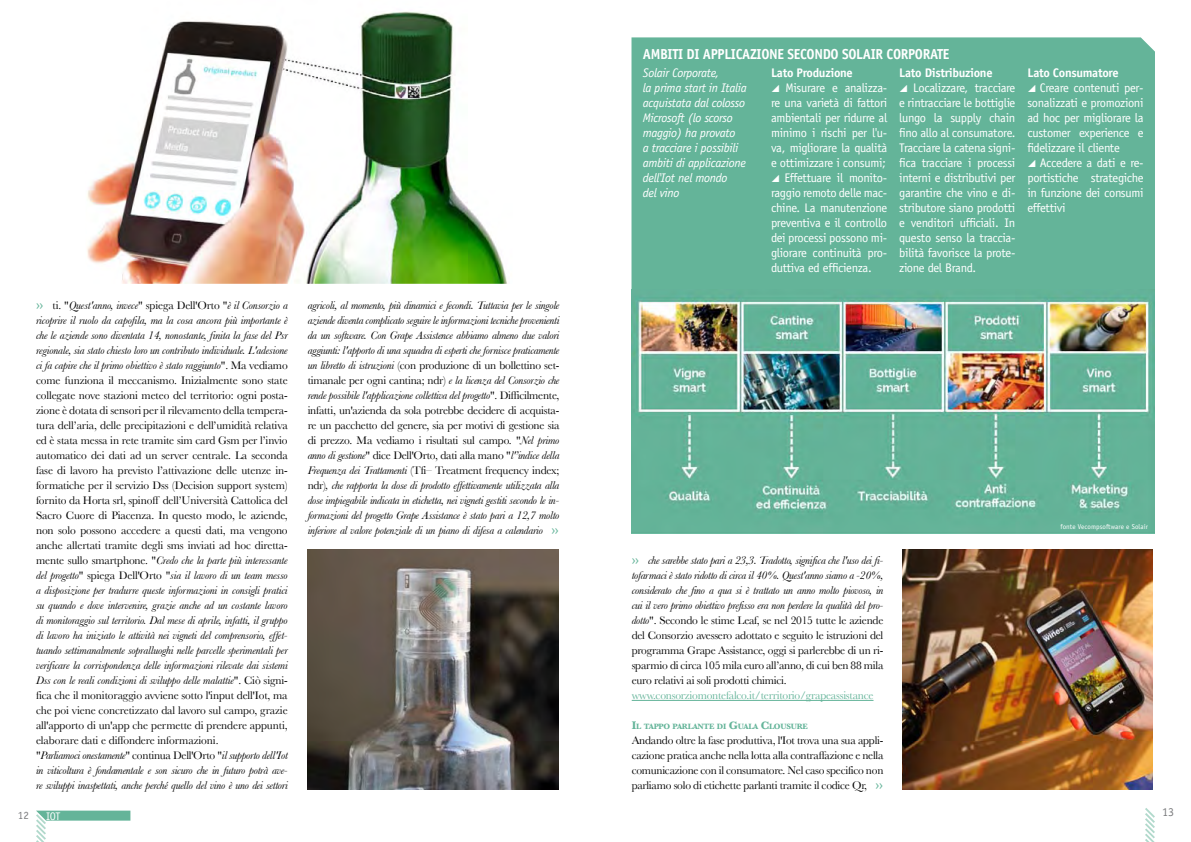
<style>
.page{position:relative;width:1191px;height:842px;background:#fff}
.page>*{position:absolute;margin:0;border:0;box-sizing:border-box;transform-origin:0 0}
.t1{font:700 14.5px "Officina Sans Std";letter-spacing:-.025em;color:#fff;scale:.95 1}
.t2{font:12.5px/15px "Officina Sans Std";letter-spacing:-.025em;color:#fff;text-align:justify}
.t3{font:italic 12.5px/15px "Officina Sans Std";letter-spacing:-.025em;color:#fff}
.t4{font:700 12.5px "Officina Sans Std";letter-spacing:-.025em;color:#fff}
.t5{font:12.5px "Officina Sans Std";color:#64b499}
.t6{font:12px "Officina Sans Std";color:#7b7c7e}
.t7{font:italic 11.5px/15px "Baskerville";letter-spacing:-.01em;color:#000;text-align:justify}
.t8{font:11.5px/15px "Baskerville";letter-spacing:-.02em;color:#000;text-align:justify}
.t9{font:11.5px "Baskerville";letter-spacing:-.02em;color:#64b499}
.t10{font:11px "Officina Sans Std";color:#fff}
.t11{font:11px "Officina Sans Std";color:#7b7c7e}
.t12{font:700 8.1px "Baskerville";letter-spacing:-.03em;color:#64b499}
.t13{font:7px "Officina Sans Std";letter-spacing:.01em;color:#fff}
.s1{font-style:normal}
.s2{font-size:11.5px}
</style>
<div class="page">
<hr style="left:631px;top:700px;width:242px;height:1px;background:#64b499">
<svg style="left:36px;top:811px;width:94px;height:31px"></svg>
<div style="left:631px;top:37px;width:524px;height:257px;background:#64b499"></div>
<svg style="left:1145px;top:808px;width:10px;height:34px"></svg>
<img style="left:87px;top:11px;width:420px;height:273px">
<img style="left:308px;top:550px;width:250px;height:239px">
<img style="left:902px;top:550px;width:250px;height:239px">
<img style="left:632px;top:289px;width:523px;height:245px">
<svg style="left:771px;top:84px;width:8px;height:8px"></svg>
<svg style="left:771px;top:174px;width:8px;height:8px"></svg>
<svg style="left:900px;top:84px;width:7px;height:8px"></svg>
<svg style="left:1028px;top:84px;width:7px;height:8px"></svg>
<svg style="left:1028px;top:159px;width:7px;height:8px"></svg>
<p class="t7" style="left:36px;top:298px;width:253px;text-align:left;text-indent:16px"><span class="s1">ti. "</span>Quest'anno, invece<span class="s1">" spiega Dell'Orto "</span>è il Consorzio a ricoprire il ruolo da capofila, ma la cosa ancora più importante è che le aziende sono diventata 14, nonostante, finita la fase del Psr regionale, sia stato chiesto loro un contributo individuale. L'adesione ci fa capire che il primo obiettivo è stato raggiunto<span class="s1">". Ma vediamo come funziona il meccanismo. Inizialmente sono state collegate nove stazioni meteo del territorio: ogni posta&shy;zione è dotata di sensori per il rilevamento della tempera&shy;tura dell’aria, delle precipitazioni e dell’umidità relativa ed è stata messa in rete tramite sim card Gsm per l’invio automatico dei dati ad un server centrale. La seconda fase di lavoro ha previsto l’attivazione delle utenze in&shy;formatiche per il servizio Dss (Decision support system) fornito da Horta srl, spinoff dell’Università Cattolica del Sacro Cuore di Piacenza. In questo modo, le aziende, non solo possono accedere a questi dati, ma vengono anche allertati tramite degli sms inviati ad hoc diretta&shy;mente sullo smartphone. "</span>Credo che la parte più interessante del progetto<span class="s1">" spiega Dell'Orto "</span>sia il lavoro di un team messo a disposizione per tradurre queste informazioni in consigli pratici su quando e dove intervenire, grazie anche ad un costante lavoro di monitoraggio sul territorio. Dal mese di aprile, infatti, il gruppo di lavoro ha iniziato le attività nei vigneti del comprensorio, effet&shy;tuando settimanalmente sopralluoghi nelle parcelle sperimentali per verificare la corrispondenza delle informazioni rilevate dai sistemi Dss con le reali condizioni di sviluppo delle malattie<span class="s1">". Ciò signi&shy;fica che il monitoraggio avviene sotto l'input dell'Iot, ma che poi viene concretizzato dal lavoro sul campo, grazie all'apporto di un'app che permette di prendere appunti, elaborare dati e diffondere informazioni.<br>"</span>Parliamoci onestamente<span class="s1">" continua Dell'Orto "</span>il supporto dell'Iot in viticoltura è fondamentale e son sicuro che in futuro potrà ave&shy;re sviluppi inaspettati, anche perché quello del vino è uno dei settori</p>
<p class="t7" style="left:308px;top:297px;width:253px">agricoli, al momento, più dinamici e fecondi. Tuttavia per le singole aziende diventa complicato seguire le informazioni tecniche provenienti da un software. Con Grape Assistence abbiamo almeno due valori aggiunti: l'apporto di una squadra di esperti che fornisce praticamente un libretto di istruzioni <span class="s1">(con produzione di un bollettino set&shy;timanale per ogni cantina; ndr)</span> e la licenza del Consorzio che rende possibile l'applicazione collettiva del progetto<span class="s1">". Difficilmente, infatti, un'azienda da sola potrebbe decidere di acquista&shy;re un pacchetto del genere, sia per motivi di gestione sia di prezzo. Ma vediamo i risultati sul campo. "</span>Nel primo anno di gestione<span class="s1">" dice Dell'Orto, dati alla mano "</span>l'’indice della Frequenza dei Trattamenti <span class="s1">(Tfi– Treatment frequency index; ndr)</span>, che rapporta la dose di prodotto effettivamente utilizzata alla dose impiegabile indicata in etichetta, nei vigneti gestiti secondo le in&shy;formazioni del progetto Grape Assistance è stato pari a 12,7 molto inferiore al valore potenziale di un piano di difesa a calendario</p>
<p class="t5" style="left:36px;top:297px;width:9px">››</p>
<p class="t5" style="left:551px;top:522px;width:9px">››</p>
<p class="t11" style="left:18px;top:808px;width:12px">12</p>
<p class="t10" style="left:46px;top:809px;width:6px">iot</p>
<p class="t1" style="left:643px;top:45px;width:324px">AMBITI DI APPLICAZION E SECON DO SO LAIR CORPORATE</p>
<p class="t3" style="left:643px;top:65px;width:105px">Solair Corporate,<br>la prima start in Italia acquistata dal colosso<br>Microsoft (lo scorso maggio) ha provato<br>a tracciare i possibili ambiti di applicazione dell'Iot nel mondo<br>del vino</p>
<p class="t4" style="left:771px;top:65px;width:83px">Lato Produzione</p>
<p class="t2" style="left:785px;top:80px;width:103px">Misurare e analizza-</p>
<p class="t2" style="left:771px;top:95px;width:118px">re una varietà di fattori</p>
<p class="t2" style="left:771px;top:110px;width:118px">ambientali per ridurre al</p>
<p class="t2" style="left:771px;top:125px;width:118px">minimo i rischi per l'u-</p>
<p class="t2" style="left:771px;top:140px;width:118px">va, migliorare la qualità</p>
<p class="t2" style="left:771px;top:155px;width:116px">e ottimizzare i consumi;</p>
<p class="t2" style="left:784px;top:170px;width:104px">Effettuare il monito-</p>
<p class="t2" style="left:771px;top:185px;width:118px">raggio remoto delle mac-</p>
<p class="t2" style="left:771px;top:200px;width:118px">chine. La manutenzione</p>
<p class="t2" style="left:771px;top:215px;width:118px">preventiva e il controllo</p>
<p class="t2" style="left:771px;top:230px;width:118px">dei processi possono mi-</p>
<p class="t2" style="left:771px;top:245px;width:118px">gliorare continuità pro-</p>
<p class="t2" style="left:771px;top:260px;width:102px">duttiva ed efficienza.</p>
<p class="t4" style="left:899px;top:65px;width:95px">Lato Distribuzione</p>
<p class="t2" style="left:899px;top:80px;width:118px;text-indent:14px">Localizzare, tracciare e rintracciare le bottiglie lungo la supply chain fino allo al consumatore.<br>Tracciare la catena signi&shy;fica tracciare i processi interni e distributivi per garantire che vino e di&shy;stributore siano prodotti e venditori ufficiali. In questo senso la traccia&shy;bilità favorisce la prote&shy;zione del Brand.</p>
<p class="t4" style="left:1027px;top:65px;width:93px">Lato Consumatore</p>
<p class="t2" style="left:1027px;top:80px;width:118px;text-indent:13px">Creare contenuti per&shy;sonalizzati e promozioni ad hoc per migliorare la customer experience e fidelizzare il cliente</p>
<p class="t2" style="left:1027px;top:155px;width:118px;text-indent:12px">Accedere a dati e re&shy;portistiche strategiche in funzione dei consumi effettivi</p>
<p class="t7" style="left:631px;top:553px;width:253px;text-indent:16px">che sarebbe stato pari a 23,3. Tradotto, significa che l'uso dei fi&shy;tofarmaci è stato ridotto di circa il 40%. Quest'anno siamo a -20%, considerato che fino a qua si è trattato un anno molto piovoso, in cui il vero primo obiettivo prefisso era non perdere la qualità del pro&shy;dotto<span class="s1">". Secondo le stime Leaf, se nel 2015 tutte le aziende del Consorzio avessero adottato e seguito le istruzioni del programma Grape Assistance, oggi si parlerebbe di un ri&shy;sparmio di circa 105 mila euro all’anno, di cui ben 88 mila euro relativi ai soli prodotti chimici.</span></p>
<p class="t9" style="left:631px;top:689px;width:243px">www.consorziomontefalco.it/territorio/grapeassistance</p>
<p class="t12" style="left:631px;top:722px;width:178px"><span class="s2">I</span>L TAPPO PARLANTE DI <span class="s2">G</span>UALA <span class="s2">C</span> LOUSURE</p>
<p class="t8" style="left:631px;top:733px;width:253px">Andando oltre la fase produttiva, l'Iot trova una sua appli&shy;cazione pratica anche nella lotta alla contraffazione e nella comunicazione con il consumatore. Nel caso specifico non parliamo solo di etichette parlanti tramite il codice Qr,</p>
<p class="t5" style="left:631px;top:552px;width:9px">››</p>
<p class="t5" style="left:875px;top:778px;width:9px">››</p>
<p class="t13" style="left:1060px;top:522px;width:89px">fonte Vecompsoftware e Solair</p>
<p class="t6" style="left:1162px;top:805px;width:13px">13</p>
</div>
